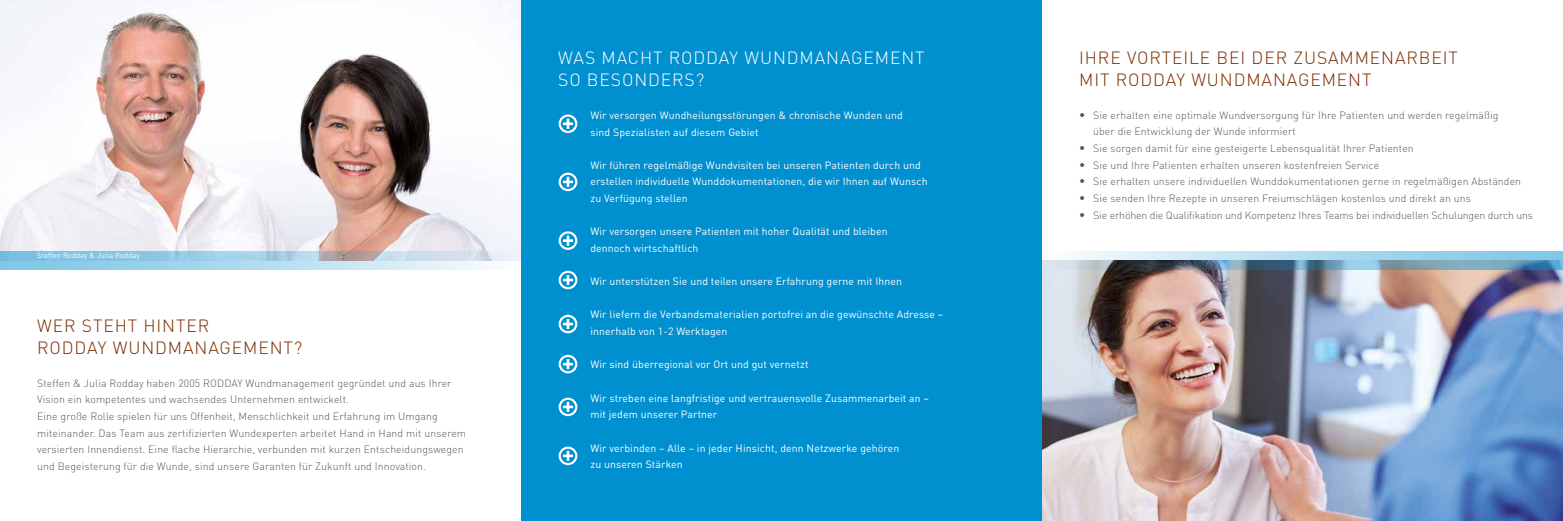
<style>
.page{position:relative;width:1563px;height:521px;background:#fff}
.page>*{position:absolute;margin:0;border:0;box-sizing:border-box;transform-origin:0 0}
.t1{font:300 17.5px/21.9px "DIN";letter-spacing:.05em;color:#7a2c00}
.t2{font:300 17.5px/21.9px "DIN";letter-spacing:.05em;color:#fff}
.t3{font:300 10.5px/16.6px "DIN";letter-spacing:.01em;color:#575756}
.t4{font:10.5px/16.6px "DIN";letter-spacing:.01em;color:#fff}
.t5{font:300 10.5px "DIN";letter-spacing:-.01em;color:#575756}
.t6{font:7.44px "DIN";letter-spacing:.01em;color:#fff}
.s1{font-family:"Futura Std";font-weight:400}
</style>
<div class="page">
<img style="left:0;top:0;width:521px;height:251px">
<img style="left:1042px;top:270px;width:521px;height:251px">
<div style="left:521px;top:0;width:521px;height:521px;background:#0090d0"></div>
<div style="left:558px;top:114px;width:19px;height:19px;border:2px solid #fff;border-radius:50%"></div>
<svg style="left:563px;top:119px;width:10px;height:10px"></svg>
<div style="left:558px;top:173px;width:19px;height:18px;border:2px solid #fff;border-radius:50%"></div>
<svg style="left:563px;top:177px;width:10px;height:10px"></svg>
<div style="left:558px;top:231px;width:19px;height:19px;border:2px solid #fff;border-radius:50%"></div>
<svg style="left:563px;top:235px;width:10px;height:11px"></svg>
<div style="left:558px;top:271px;width:19px;height:18px;border:2px solid #fff;border-radius:50%"></div>
<svg style="left:563px;top:275px;width:10px;height:10px"></svg>
<div style="left:558px;top:315px;width:19px;height:18px;border:2px solid #fff;border-radius:50%"></div>
<svg style="left:563px;top:319px;width:10px;height:10px"></svg>
<div style="left:558px;top:355px;width:19px;height:18px;border:2px solid #fff;border-radius:50%"></div>
<svg style="left:563px;top:359px;width:10px;height:10px"></svg>
<div style="left:558px;top:398px;width:19px;height:18px;border:2px solid #fff;border-radius:50%"></div>
<svg style="left:563px;top:402px;width:10px;height:10px"></svg>
<div style="left:558px;top:446px;width:19px;height:19px;border:2px solid #fff;border-radius:50%"></div>
<svg style="left:563px;top:451px;width:10px;height:10px"></svg>
<svg style="left:0;top:251px;width:521px;height:19px;background:#aed4e7"></svg>
<svg style="left:1042px;top:251px;width:521px;height:19px;background:#8fb4c7"></svg>
<p class="t6" style="left:37px;top:251px;width:104px">Steffen Rodday &amp; Julia Rodday</p>
<h1 class="t1" style="left:37px;top:314px;width:267px">WER STEHT HINTER<br>RODDAY WUNDMANAGEMENT?</h1>
<p class="t3" style="left:37px;top:375px;width:430px">Steffen &amp; Julia Rodday haben 2005 RODDAY Wundmanagement gegründet und aus Ihrer Vision ein kompetentes und wachsendes Unternehmen entwickelt.<br>Eine große Rolle spielen für uns Offenheit, Menschlichkeit und Erfahrung im Umgang miteinander. Das Team aus zertifizierten Wundexperten arbeitet Hand in Hand mit unserem versierten Innendienst. Eine flache Hierarchie, verbunden mit kurzen Entscheidungswegen und Begeisterung für die Wunde, sind unsere Garanten für Zukunft und Innovation.</p>
<h1 class="t2" style="left:558px;top:46px;width:368px">WAS MACHT RODDAY WUNDMANAGEMENT<br>SO BESONDERS?</h1>
<p class="t4" style="left:590px;top:107px;width:314px">Wir versorgen Wundheilungsstörungen &amp; chronische Wunden und sind Spezialisten auf diesem Gebiet</p>
<p class="t4" style="left:590px;top:156px;width:339px">Wir führen regelmäßige Wundvisiten bei unseren Patienten durch und erstellen individuelle Wunddokumentationen, die wir Ihnen auf Wunsch zu Verfügung stellen</p>
<p class="t4" style="left:590px;top:223px;width:299px">Wir versorgen unsere Patienten mit hoher Qualität und bleiben dennoch wirtschaftlich</p>
<p class="t4" style="left:590px;top:273px;width:313px">Wir unterstützen Sie und teilen unsere Erfahrung gerne mit Ihnen</p>
<p class="t4" style="left:590px;top:306px;width:354px">Wir liefern die Verbandsmaterialien portofrei an die gewünschte Adresse – innerhalb von 1-2 Werktagen</p>
<p class="t4" style="left:590px;top:356px;width:220px">Wir sind überregional vor Ort und gut vernetzt</p>
<p class="t4" style="left:590px;top:389px;width:340px">Wir streben eine langfristige und vertrauensvolle Zusammenarbeit an – mit jedem unserer Partner</p>
<p class="t4" style="left:590px;top:439px;width:310px">Wir verbinden – Alle – in jeder Hinsicht, denn Netzwerke gehören zu unseren Stärken</p>
<h1 class="t1" style="left:1079px;top:46px;width:380px">IHRE VORTEILE BEI DER ZUSAMMENARBEIT<br>MIT RODDAY WUNDMANAGEMENT</h1>
<p class="t3" style="left:1093px;top:107px;width:407px;text-indent:-14px"><span class="s1">•</span> Sie erhalten eine optimale Wundversorgung für Ihre Patienten und werden regelmäßig über die Entwicklung der Wunde informiert</p>
<p class="t3" style="left:1079px;top:140px;width:336px"><span class="s1">•</span> Sie sorgen damit für eine gesteigerte Lebensqualität Ihrer Patienten</p>
<p class="t3" style="left:1079px;top:156px;width:301px"><span class="s1">•</span> Sie und Ihre Patienten erhalten unseren kostenfreien Service</p>
<p class="t3" style="left:1079px;top:173px;width:443px"><span class="s1">•</span> Sie erhalten unsere individuellen Wunddokumentationen gerne in regelmäßigen Abständen</p>
<p class="t3" style="left:1079px;top:190px;width:393px"><span class="s1">•</span> Sie senden Ihre Rezepte in unseren Freiumschlägen kostenlos und direkt an uns</p>
<p class="t5" style="left:1079px;top:208px;width:455px"><span class="s1">•</span> Sie erhöhen die Qualifikation und Kompetenz Ihres Teams bei individuellen Schulungen durch uns</p>
</div>
